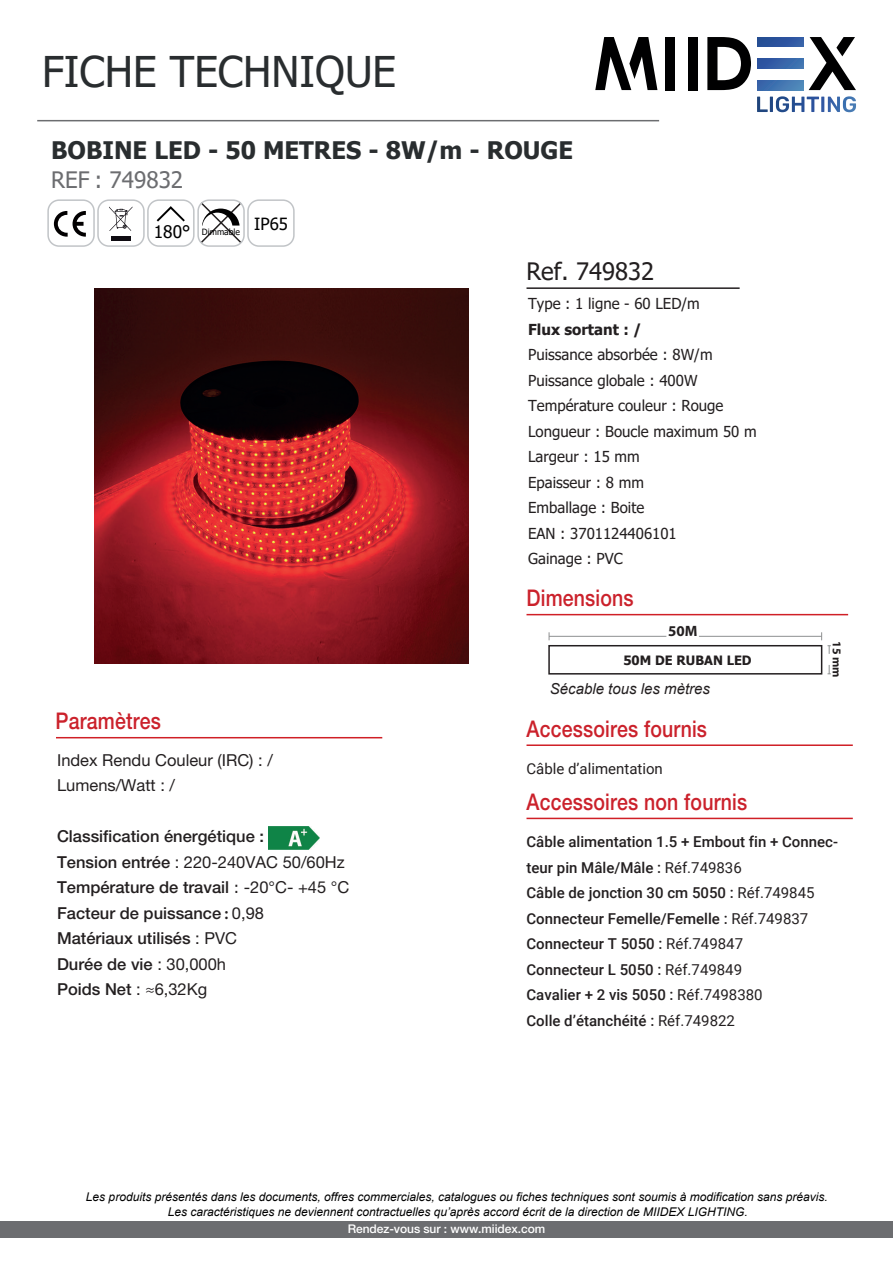
<style>
.page{position:relative;width:893px;height:1263px;background:#fff}
.page>*{position:absolute;margin:0;border:0;box-sizing:border-box;transform-origin:0 0}
.t1{font:42.3px "Tahoma";color:#292d2f}
.t2{font:700 24.15px "Tahoma";color:#292d2f}
.t3{font:24px "Tahoma";color:#231f20}
.t4{font:500 22.95px "Helvetica Neue LT Std";letter-spacing:.01em;color:#cb212b;scale:.85 1}
.t5{font:22.65px "Tahoma";color:#6c6d70}
.t6{font:500 16.5px/25.5px "Helvetica Neue LT Std";color:#231f20}
.t7{font:16.5px/25.5px "Helvetica Neue LT Std";color:#231f20}
.t8{font:15.15px/25.5px "Tahoma";color:#231f20}
.t9{font:italic 15.15px "Arial";color:#231f20}
.t10{font:700 15.15px "Tahoma";color:#231f20}
.t11{font:500 15px/25.5px "Roboto";color:#231f20}
.t12{font:15px "Roboto";color:#231f20}
.t13{font:700 15px "Myriad Pro";color:#231f20}
.t14{font:700 12.9px "Tahoma";color:#231f20}
.t15{font:italic 12px "Arial";color:#000001}
.t16{font:500 12px "Helvetica Neue LT Std";letter-spacing:-.005em;color:#fff}
.t17{font:700 12px "Myriad Pro";color:#231f20}
.t18{font:8.7px "Tahoma";color:#000}
.s1{font-size:17.25px}
.s2{font-weight:400}
.s3{font-family:"Tahoma";font-weight:400;font-size:15.15px}
.s4{font-family:"Myriad Pro";font-weight:600}
.s5{font-weight:400;font-size:16.65px}
</style>
<div class="page">
<div style="left:0;top:1221px;width:893px;height:16px;background:#6c6d70"></div>
<hr style="left:526px;top:287px;width:214px;height:2px;background:#231f20">
<div style="left:47px;top:199px;width:48px;height:48px;border:1px solid #c1c4c7;border-radius:11px"></div>
<div style="left:97px;top:199px;width:48px;height:48px;border:1px solid #c1c4c7;border-radius:11px"></div>
<svg style="left:54px;top:211px;width:32px;height:26px"></svg>
<svg style="left:109px;top:206px;width:23px;height:25px"></svg>
<div style="left:111px;top:236px;width:19px;height:5px;background:#0f0c12"></div>
<div style="left:147px;top:199px;width:48px;height:48px;border:1px solid #c1c4c7;border-radius:11px"></div>
<svg style="left:157px;top:206px;width:28px;height:16px"></svg>
<div style="left:197px;top:199px;width:48px;height:48px;border:1px solid #c1c4c7;border-radius:11px"></div>
<svg style="left:199px;top:201px;width:44px;height:44px"></svg>
<div style="left:247px;top:199px;width:48px;height:48px;border:1px solid #c1c4c7;border-radius:11px"></div>
<div style="left:548px;top:645px;width:274px;height:29px;background:#fff;border:2px solid #231f20"></div>
<hr style="left:549px;top:636px;width:117px;height:1px;background:#8e9091">
<hr style="left:699px;top:636px;width:123px;height:1px;background:#8e9091">
<svg style="left:827px;top:665px;width:4px;height:9px"></svg>
<svg style="left:821px;top:632px;width:10px;height:22px"></svg>
<img style="left:268px;top:827px;width:52px;height:22px">
<img style="left:94px;top:288px;width:374px;height:375px">
<hr style="left:526px;top:614px;width:322px;height:1px;background:#d01f26">
<hr style="left:56px;top:737px;width:326px;height:1px;background:#d01f26">
<hr style="left:526px;top:744px;width:327px;height:2px;background:#d01f26">
<hr style="left:526px;top:818px;width:327px;height:1px;background:#d01f26">
<hr style="left:37px;top:120px;width:622px;height:1px;background:#6c6d70">
<svg style="left:809px;top:37px;width:47px;height:53px"></svg>
<svg style="left:707px;top:37px;width:44px;height:53px"></svg>
<div style="left:688px;top:37px;width:10px;height:53px;background:#000001"></div>
<div style="left:665px;top:37px;width:10px;height:53px;background:#000001"></div>
<svg style="left:757px;top:96px;width:99px;height:16px"></svg>
<svg style="left:595px;top:37px;width:62px;height:53px"></svg>
<svg style="left:757px;top:37px;width:46px;height:9px"></svg>
<svg style="left:757px;top:59px;width:46px;height:9px"></svg>
<svg style="left:757px;top:81px;width:46px;height:9px"></svg>
<h1 class="t1" style="left:42px;top:43px;width:356px">FICHE TECHNIQUE</h1>
<h2 class="t2" style="left:51px;top:133px;width:524px">BOBINE LED - 50 METRES - 8W/m - ROUGE</h2>
<h3 class="t5" style="left:51px;top:165px;width:134px">REF : 749832</h3>
<p class="t18" style="left:154px;top:226px;width:136px"><span class="s1">180°</span> Dimmable <sup>IP65</sup></p>
<h3 class="t4" style="left:56px;top:707px;width:125px">Paramètres</h3>
<p class="t7" style="left:57px;top:747px;width:217px">Index Rendu Couleur (IRC) : /<br>Lumens/Watt : /</p>
<p class="t6" style="left:57px;top:823px;width:294px">Classification énergétique :<br>Tension entrée <span class="s2">: 220-240VAC 50/60Hz<br></span>Température de travail <span class="s3">:</span> <span class="s2">-20°C- +45 °C<br></span>Facteur de puissance <span class="s4">:</span> <span class="s2">0,98<br></span>Matériaux utilisés <span class="s2">: PVC<br></span>Durée de vie <span class="s2">: 30,000h<br></span>Poids Net <span class="s2">:</span> <span class="s5">≈</span><span class="s2">6,32Kg</span></p>
<h3 class="t3" style="left:526px;top:255px;width:129px">Ref. 749832</h3>
<p class="t8" style="left:528px;top:292px;width:173px">Type : 1 ligne - 60 LED/m</p>
<p class="t10" style="left:528px;top:319px;width:115px">Flux sortant : /</p>
<p class="t8" style="left:528px;top:343px;width:230px">Puissance absorbée : 8W/m<br>Puissance globale : 400W<br>Température couleur : Rouge<br>Longueur : Boucle maximum 50 m<br>Largeur : 15 mm<br>Epaisseur : 8 mm<br>Emballage : Boite<br>EAN : 3701124406101<br>Gainage : PVC</p>
<h3 class="t4" style="left:526px;top:584px;width:128px">Dimensions</h3>
<p class="t13" style="left:668px;top:621px;width:31px">50M</p>
<p class="t14" style="left:623px;top:651px;width:130px">50M DE RUBAN LED</p>
<p class="t9" style="left:550px;top:679px;width:162px">Sécable tous les mètres</p>
<h3 class="t4" style="left:526px;top:715px;width:214px">Accessoires fournis</h3>
<p class="t12" style="left:526px;top:758px;width:138px">Câble d’alimentation</p>
<h3 class="t4" style="left:526px;top:788px;width:261px">Accessoires non fournis</h3>
<p class="t17" style="left:844px;top:641px;width:38px;rotate:90deg">15 mm</p>
<p class="t11" style="left:526px;top:828px;width:313px">Câble alimentation 1.5 + Embout fin + Connec&shy;teur pin Mâle/Mâle : <span class="s2">Réf.749836<br></span>Câble de jonction 30 cm 5050 : <span class="s2">Réf.749845<br></span>Connecteur Femelle/Femelle : <span class="s2">Réf.749837<br></span>Connecteur T 5050 : <span class="s2">Réf.749847<br></span>Connecteur L 5050 : <span class="s2">Réf.749849<br></span>Cavalier + 2 vis 5050 : <span class="s2">Réf.7498380<br></span>Colle d’étanchéité : <span class="s2">Réf.749822</span></p>
<p class="t15" style="left:86px;top:1189px;width:743px">Les produits présentés dans les documents, offres commerciales, catalogues ou fiches techniques sont soumis à modification sans préavis.</p>
<p class="t15" style="left:168px;top:1204px;width:582px">Les caractéristiques ne deviennent contractuelles qu’après accord écrit de la direction de MIIDEX LIGHTING.</p>
<p class="t16" style="left:348px;top:1221px;width:199px">Rendez-vous sur : www.miidex.com</p>
</div>
